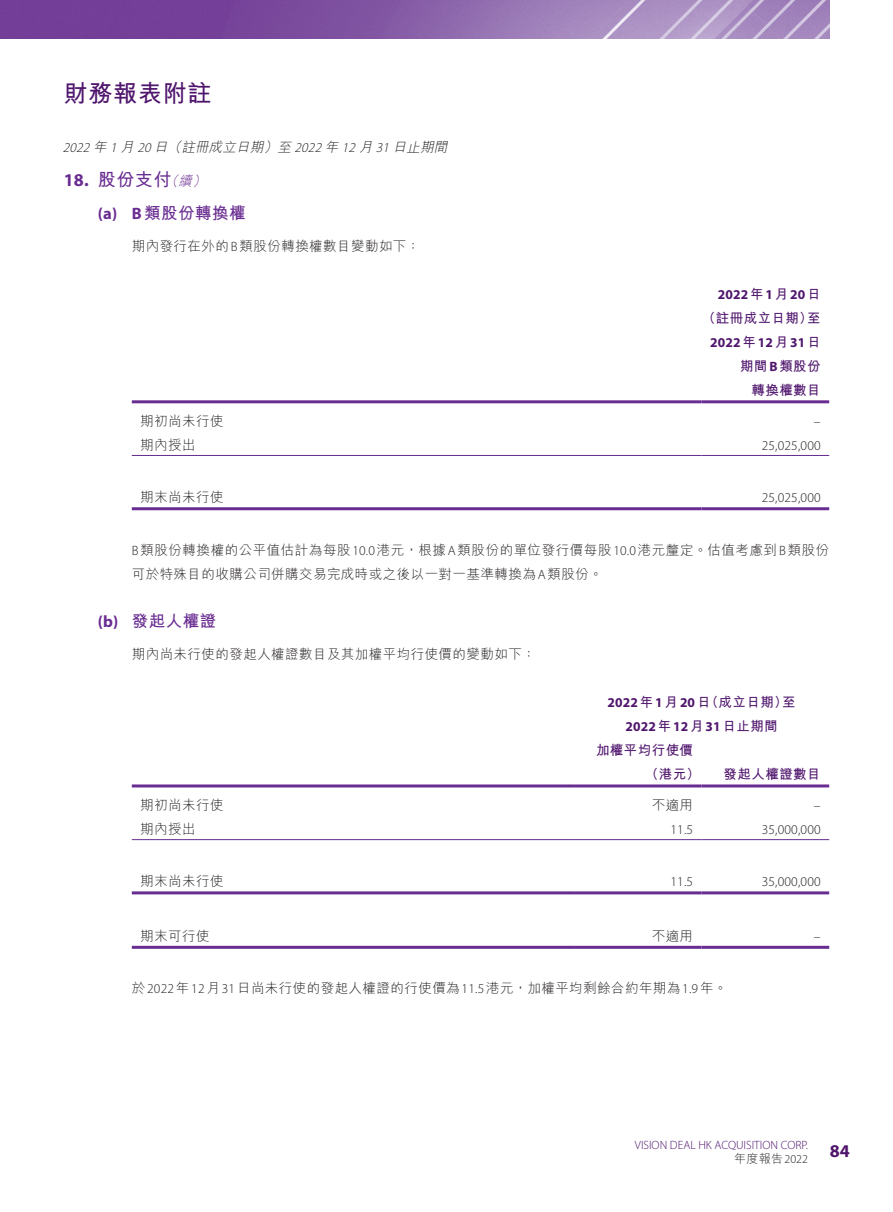
<style>
.page{position:relative;width:893px;height:1212px;background:#fff}
.page>*{position:absolute;margin:0;border:0;box-sizing:border-box;transform-origin:0 0}
.t1{font:700 24px "M Hei HK";letter-spacing:.03em;color:#4f156d}
._01_H1{font:700 18px "M Hei HK";color:#692c91}
._01_H1-2{font:700 18px "Myriad Pro";color:#692c91}
.t2{font:700 18px "Myriad Pro";color:#4f156d}
._02_H2{font:700 16.5px "M Hei HK";letter-spacing:.03em;color:#692c91}
._02_H2-2{font:700 16.5px "Myriad Pro";color:#692c91}
._00_txt{font:300 13.5px/24px "M Hei HK";letter-spacing:.035em;color:#231f20}
._50_Table_txt{font:700 13.5px "M Hei HK";letter-spacing:.03em;color:#4f156d}
._50_Table_txt-2{font:300 13.5px "Myriad Pro";letter-spacing:.015em;color:#231f20}
._50_Table_txt-3{font:300 13.5px "M Hei HK";letter-spacing:.035em;color:#231f20}
._50_Table_txt-4{font:700 13.5px "Myriad Pro";letter-spacing:.01em;color:#4f156d}
.t3{font:italic 300 13.5px "Myriad Pro";color:#231f20}
.t4{font:italic 300 13.5px "M Hei HK";color:#231f20}
._01_H1-3{font:italic 300 13.5px "M Hei HK";color:#692c91}
.t5{font:300 12px "Myriad Pro";color:#4f156d}
.t6{font:300 12px "M Hei HK";color:#231f20}
.s1{font-family:"M Hei HK"}
.s2{font-family:"Myriad Pro"}
</style>
<div class="page">
<img style="left:0;top:0;width:829px;height:38px">
<hr style="left:132px;top:400px;width:570px;height:3px;background:#692c91">
<hr style="left:702px;top:400px;width:127px;height:3px;background:#692c91">
<hr style="left:132px;top:455px;width:570px;height:1px;background:#692c91">
<hr style="left:702px;top:455px;width:127px;height:1px;background:#692c91">
<hr style="left:132px;top:507px;width:570px;height:3px;background:#692c91">
<hr style="left:702px;top:507px;width:127px;height:3px;background:#692c91">
<hr style="left:132px;top:784px;width:442px;height:3px;background:#692c91">
<hr style="left:574px;top:784px;width:128px;height:3px;background:#692c91">
<hr style="left:702px;top:784px;width:127px;height:3px;background:#692c91">
<hr style="left:132px;top:839px;width:442px;height:1px;background:#692c91">
<hr style="left:574px;top:839px;width:128px;height:1px;background:#692c91">
<hr style="left:702px;top:839px;width:127px;height:1px;background:#692c91">
<hr style="left:132px;top:891px;width:442px;height:3px;background:#692c91">
<hr style="left:574px;top:891px;width:128px;height:3px;background:#692c91">
<hr style="left:702px;top:891px;width:127px;height:3px;background:#692c91">
<hr style="left:132px;top:946px;width:442px;height:3px;background:#692c91">
<hr style="left:574px;top:946px;width:128px;height:3px;background:#692c91">
<hr style="left:702px;top:946px;width:127px;height:3px;background:#692c91">
<h1 class="t1" style="left:64px;top:75px;width:149px">財務報表附註</h1>
<p class="t3" style="left:63px;top:139px;width:109px">2022 <span class="s1">年</span> 1 <span class="s1">月</span> 20 <span class="s1">日</span></p>
<p class="t4" style="left:168px;top:140px;width:18px">（</p>
<p class="t4" style="left:264px;top:140px;width:18px">）</p>
<p class="t4" style="left:182px;top:140px;width:86px">註冊成立日期</p>
<p class="t3" style="left:277px;top:139px;width:174px"><span class="s1">至</span> 2022 <span class="s1">年</span> 12 <span class="s1">月</span> 31 <span class="s1">日止期間</span></p>
<p class="_01_H1-2" style="left:64px;top:168px;width:27px">18.</p>
<p class="_01_H1" style="left:98px;top:166px;width:75px">股份支付</p>
<p class="_01_H1-3" style="left:179px;top:174px;width:18px">續</p>
<p class="_01_H1-3" style="left:165px;top:174px;width:18px">（</p>
<p class="_01_H1-3" style="left:192px;top:174px;width:18px">(</p>
<p class="_02_H2-2" style="left:98px;top:202px;width:21px">)a(</p>
<p class="_02_H2" style="left:132px;top:201px;width:115px"><span class="s2">B</span>類股份轉換權</p>
<p class="_00_txt" style="left:132px;top:234px;width:290px">期內發行在外的<span class="s2">B</span>類股份轉換權數目變動如下：</p>
<p class="_50_Table_txt-3" style="left:140px;top:414px;width:85px">期初尚未行使</p>
<p class="_50_Table_txt-3" style="left:140px;top:438px;width:57px">期內授出</p>
<p class="_50_Table_txt-4" style="left:718px;top:286px;width:104px">2022<span class="s1">年</span>1<span class="s1">月</span>20<span class="s1">日</span></p>
<p class="_50_Table_txt" style="left:702px;top:308px;width:120px">（註冊成立日期 至）</p>
<p class="_50_Table_txt-4" style="left:710px;top:334px;width:112px">2022<span class="s1">年</span>12<span class="s1">月</span>31<span class="s1">日</span></p>
<p class="_50_Table_txt" style="left:740px;top:356px;width:82px">期間<span class="s2">B</span>類股份</p>
<p class="_50_Table_txt" style="left:751px;top:380px;width:71px">轉換權數目</p>
<p class="_50_Table_txt-2" style="left:814px;top:413px;width:8px">–</p>
<p class="_50_Table_txt-2" style="left:762px;top:437px;width:60px">25,025,000</p>
<p class="_02_H2-2" style="left:98px;top:610px;width:22px">b( )</p>
<p class="_50_Table_txt-3" style="left:140px;top:490px;width:85px">期末尚未行使</p>
<p class="_00_txt" style="left:132px;top:538px;width:699px"><span class="s2">B</span>類股份轉換權的公平值估計為每股<span class="s2">10.0</span>港元，根據<span class="s2">A</span>類股份的單位發行價每股<span class="s2">10.0</span>港元釐定。估值考慮到<span class="s2">B</span>類股份可於特殊目的收購公司併購交易完成時或之後以一對一基準轉換為<span class="s2">A</span>類股份。</p>
<p class="_02_H2" style="left:132px;top:609px;width:86px">發起人權證</p>
<p class="_50_Table_txt-2" style="left:762px;top:489px;width:60px">25,025,000</p>
<p class="_00_txt" style="left:132px;top:642px;width:405px">期內尚未行使的發起人權證數目及其加權平均行使價的變動如下：</p>
<p class="_50_Table_txt-3" style="left:140px;top:798px;width:85px">期初尚未行使</p>
<p class="_50_Table_txt-3" style="left:140px;top:822px;width:57px">期內授出</p>
<p class="_50_Table_txt" style="left:608px;top:692px;width:189px"><span class="s2">2022</span>年<span class="s2">1</span>月<span class="s2">20</span> （日 成立日期 至）</p>
<p class="_50_Table_txt-4" style="left:625px;top:718px;width:154px">2022<span class="s1">年</span>12<span class="s1">月</span>31<span class="s1">日止期間</span></p>
<p class="_50_Table_txt" style="left:596px;top:740px;width:99px">加權平均行使價</p>
<p class="_50_Table_txt" style="left:724px;top:764px;width:99px">發起人權證數目</p>
<p class="_50_Table_txt" style="left:645px;top:764px;width:56px">（港元）</p>
<p class="_50_Table_txt-3" style="left:652px;top:798px;width:43px">不適用</p>
<p class="_50_Table_txt-2" style="left:670px;top:821px;width:24px">11.5</p>
<p class="_50_Table_txt-2" style="left:814px;top:797px;width:8px">–</p>
<p class="_50_Table_txt-2" style="left:762px;top:821px;width:60px">35,000,000</p>
<p class="_50_Table_txt-3" style="left:140px;top:874px;width:85px">期末尚未行使</p>
<p class="_50_Table_txt-2" style="left:670px;top:874px;width:24px">11.5</p>
<p class="_50_Table_txt-2" style="left:762px;top:874px;width:60px">35,000,000</p>
<p class="_50_Table_txt-3" style="left:140px;top:929px;width:71px">期末可行使</p>
<p class="_00_txt" style="left:132px;top:976px;width:597px">於<span class="s2">2022</span>年<span class="s2">12</span>月<span class="s2">31</span>日尚未行使的發起人權證的行使價為<span class="s2">11.5</span>港元，加權平均剩餘合約年期為<span class="s2">1.9</span>年。</p>
<p class="_50_Table_txt-3" style="left:652px;top:929px;width:43px">不適用</p>
<p class="_50_Table_txt-2" style="left:814px;top:928px;width:8px">–</p>
<p class="t5" style="left:635px;top:1137px;width:175px">VISION DEAL HK ACQUISITION CORP.</p>
<p class="t6" style="left:734px;top:1152px;width:75px">年度報告<span class="s2">2022</span></p>
<h2 class="t2" style="left:830px;top:1139px;width:21px">84</h2>
</div>
